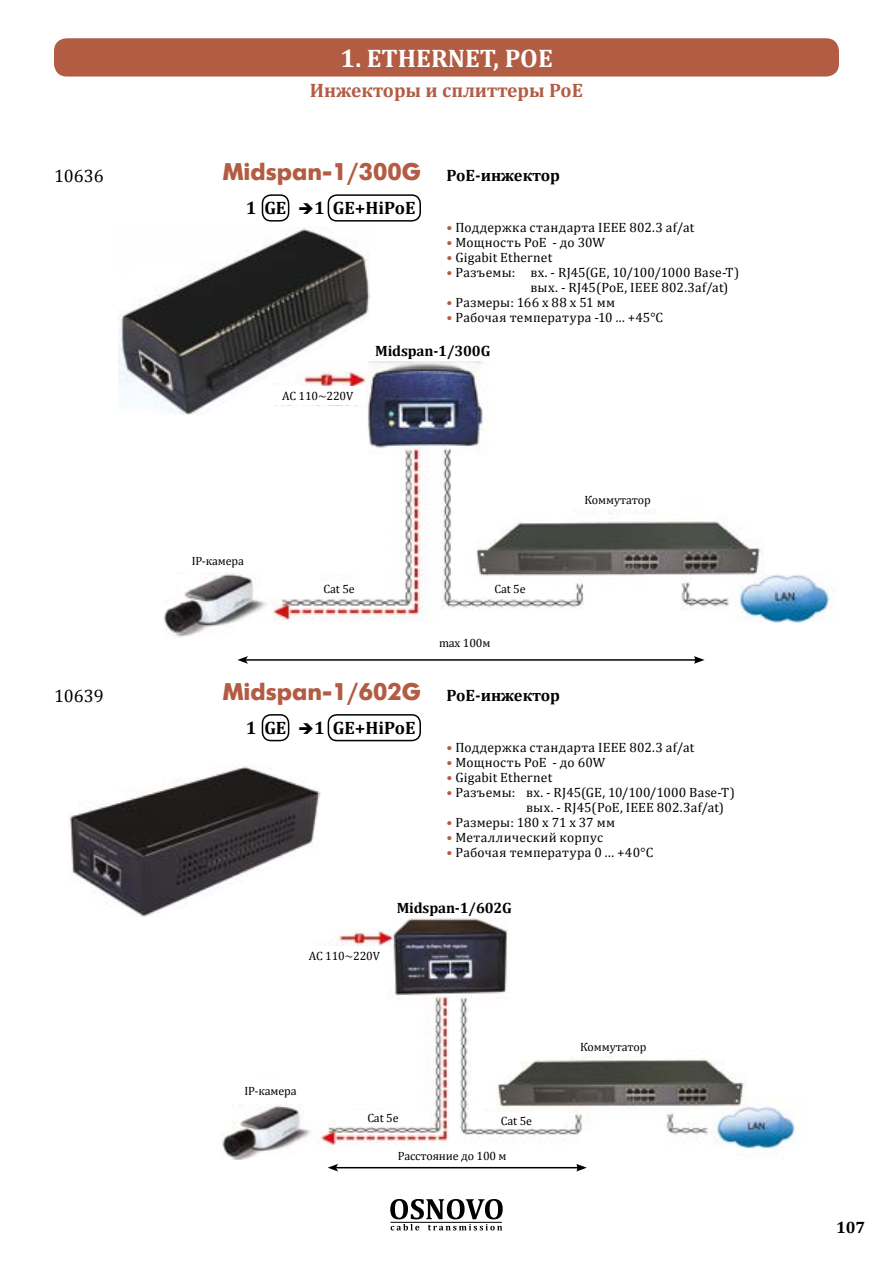
<style>
.page{position:relative;width:893px;height:1263px;background:#fff}
.page>*{position:absolute;margin:0;border:0;box-sizing:border-box;transform-origin:0 0}
.t1{font:700 25.5px "Cambria";color:#fff}
.t2{font:24px "Futuris XCTT";color:#b25c43}
.t3{font:700 19.5px "Cambria";color:#b25c43}
.t4{font:700 18px "Cambria";color:#000}
.t5{font:18px "Cambria";color:#000}
.t6{font:700 16.5px "Cambria";color:#000}
.t7{font:700 15px "Cambria";letter-spacing:-.01em;color:#000}
.t8{font:13.5px/15px "Cambria";letter-spacing:.015em;color:#000}
.t9{font:12px "Cambria";letter-spacing:-.01em;color:#000}
.s1{font-family:"Cambria";font-weight:700;font-size:16.5px;color:#000}
.s2{color:#b25c43}
</style>
<div class="page">
<div style="left:54px;top:38px;width:785px;height:39px;background:#b25c43;border-radius:13px"></div>
<svg style="left:390px;top:1199px;width:113px;height:31px"></svg>
<hr style="left:390px;top:1222px;width:112px;height:1px;background:#000">
<hr style="left:336px;top:1167px;width:243px;height:1px;background:#000">
<svg style="left:576px;top:1164px;width:11px;height:7px"></svg>
<svg style="left:328px;top:1164px;width:10px;height:7px"></svg>
<img style="left:163px;top:361px;width:669px;height:276px">
<div style="left:292px;top:581px;width:94px;height:15px;background:#fff"></div>
<div style="left:463px;top:581px;width:94px;height:15px;background:#fff"></div>
<div style="left:418px;top:633px;width:94px;height:19px;background:#fff"></div>
<div style="left:559px;top:489px;width:117px;height:20px;background:#fff"></div>
<div style="left:174px;top:549px;width:88px;height:23px;background:#fff"></div>
<div style="left:328px;top:194px;width:93px;height:28px;border:2px solid #000;border-radius:9px"></div>
<div style="left:262px;top:194px;width:27px;height:28px;border:2px solid #000;border-radius:9px"></div>
<hr style="left:246px;top:659px;width:450px;height:2px;background:#000">
<svg style="left:694px;top:656px;width:11px;height:8px"></svg>
<svg style="left:237px;top:656px;width:11px;height:8px"></svg>
<img style="left:118px;top:228px;width:252px;height:187px">
<img style="left:222px;top:918px;width:574px;height:241px">
<div style="left:336px;top:1110px;width:94px;height:15px;background:#fff"></div>
<div style="left:469px;top:1112px;width:94px;height:16px;background:#fff"></div>
<div style="left:297px;top:946px;width:94px;height:18px;background:#fff"></div>
<div style="left:555px;top:1037px;width:117px;height:19px;background:#fff"></div>
<div style="left:364px;top:1147px;width:176px;height:16px;background:#fff"></div>
<div style="left:223px;top:1077px;width:95px;height:26px;background:#fff"></div>
<div style="left:328px;top:714px;width:93px;height:27px;border:2px solid #000;border-radius:9px"></div>
<div style="left:262px;top:714px;width:27px;height:27px;border:2px solid #000;border-radius:9px"></div>
<img style="left:69px;top:764px;width:251px;height:153px">
<h1 class="t1" style="left:340px;top:40px;width:214px">1. ETHERNET, POE</h1>
<h3 class="t3" style="left:310px;top:76px;width:275px">Инжекторы и сплиттеры PoE</h3>
<h3 class="t5" style="left:54px;top:165px;width:51px">10636</h3>
<h2 class="t2" style="left:223px;top:159px;width:339px">Midspan-1/300G <span class="s1">PoE-инжектор</span></h2>
<p class="t8" style="left:446px;top:220px;width:249px"><span class="s2">•</span> Поддержка стандарта IEEE 802.3 af/at</p>
<p class="t8" style="left:446px;top:235px;width:160px"><span class="s2">•</span> Мощность PoE - до 30W</p>
<p class="t8" style="left:446px;top:250px;width:107px"><span class="s2">•</span> Gigabit Ethernet</p>
<p class="t8" style="left:530px;top:265px;width:210px;text-indent:-84px"><span class="s2">•</span> Разъемы: вх. - RJ45(GE, 10/100/1000 Base-T) вых. - RJ45(PoE, IEEE 802.3af/at)</p>
<p class="t8" style="left:446px;top:295px;width:170px"><span class="s2">•</span> Размеры: 166 x 88 x 51 мм</p>
<p class="t8" style="left:446px;top:310px;width:218px"><span class="s2">•</span> Рабочая температура -10 ... +45°С</p>
<p class="t7" style="left:375px;top:341px;width:117px">Midspan-1/300G</p>
<h3 class="t4" style="left:246px;top:195px;width:171px">1 GE ➔1 GE+HiPoE</h3>
<p class="t9" style="left:282px;top:389px;width:73px">AC 110~220V</p>
<p class="t9" style="left:192px;top:554px;width:54px">IP-камера</p>
<p class="t9" style="left:323px;top:582px;width:33px">Cat 5e</p>
<p class="t9" style="left:494px;top:582px;width:33px">Cat 5e</p>
<p class="t9" style="left:439px;top:636px;width:53px">max 100м</p>
<p class="t9" style="left:584px;top:492px;width:68px">Коммутатор</p>
<h3 class="t5" style="left:54px;top:685px;width:51px">10639</h3>
<h2 class="t2" style="left:223px;top:678px;width:200px">Midspan-1/602G</h2>
<h3 class="t4" style="left:246px;top:715px;width:171px">1 GE ➔1 GE+HiPoE</h3>
<p class="t6" style="left:446px;top:683px;width:115px">PoE-инжектор</p>
<p class="t8" style="left:446px;top:739px;width:249px"><span class="s2">•</span> Поддержка стандарта IEEE 802.3 af/at</p>
<p class="t8" style="left:446px;top:754px;width:160px"><span class="s2">•</span> Мощность PoE - до 60W</p>
<p class="t8" style="left:446px;top:769px;width:107px"><span class="s2">•</span> Gigabit Ethernet</p>
<p class="t8" style="left:526px;top:784px;width:210px;text-indent:-80px"><span class="s2">•</span> Разъемы: вх. - RJ45(GE, 10/100/1000 Base-T) вых. - RJ45(PoE, IEEE 802.3af/at)</p>
<p class="t8" style="left:446px;top:814px;width:170px"><span class="s2">•</span> Размеры: 180 x 71 x 37 мм</p>
<p class="t8" style="left:446px;top:829px;width:158px"><span class="s2">•</span> Металлический корпус</p>
<p class="t8" style="left:446px;top:844px;width:208px"><span class="s2">•</span> Рабочая температура 0 ... +40°С</p>
<p class="t9" style="left:309px;top:948px;width:73px">AC 110~220V</p>
<p class="t7" style="left:397px;top:897px;width:117px">Midspan-1/602G</p>
<p class="t9" style="left:244px;top:1084px;width:54px">IP-камера</p>
<p class="t9" style="left:367px;top:1111px;width:33px">Cat 5e</p>
<p class="t9" style="left:501px;top:1113px;width:33px">Cat 5e</p>
<p class="t9" style="left:398px;top:1149px;width:110px">Расстояние до 100 м</p>
<p class="t9" style="left:580px;top:1040px;width:68px">Коммутатор</p>
<p class="t6" style="left:836px;top:1215px;width:31px">107</p>
</div>
